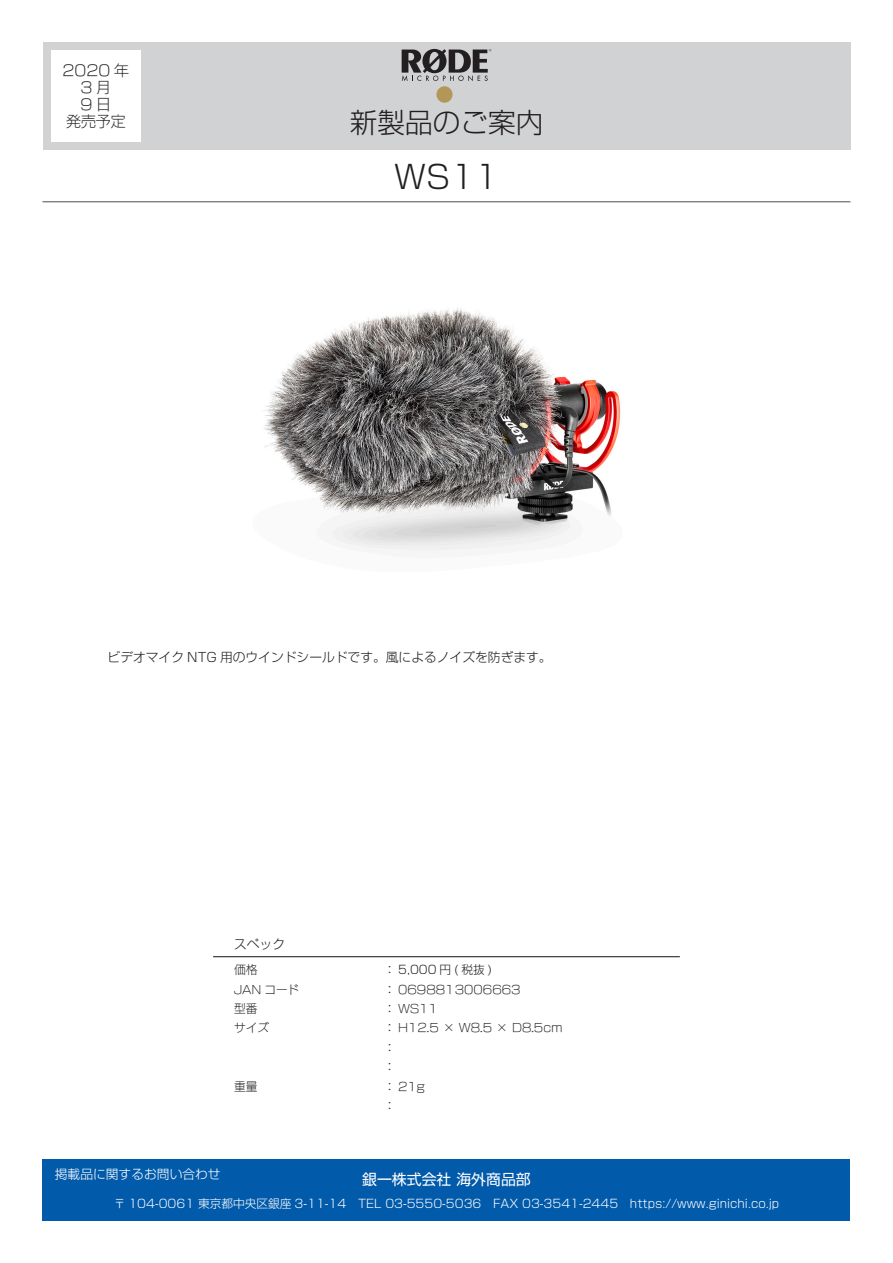
<style>
.page{position:relative;width:893px;height:1263px;background:#fff}
.page>*{position:absolute;margin:0;border:0;box-sizing:border-box;transform-origin:0 0}
.t1{font:300 31.95px "Shin Go Pro";color:#231f20}
.t2{font:300 27.6px "Shin Go Pro";color:#231f20}
.t3{font:14.85px "New Rodin Pro L";color:#231f20}
.t4{font:14.85px "Shin Go Pro";color:#fff}
.t5{font:300 12.75px "Shin Go Pro";color:#231f20}
.t6{font:300 12.75px "Shin Go Pro";color:#fff}
.t7{font:300 11.7px "Shin Go Pro";color:#fff}
.t8{font:11.7px "New Rodin Pro L";color:#231f20}
.t9{font:300 11.7px "Shin Go Pro";color:#231f20}
.s1{font-family:"New Rodin Pro L";font-weight:400}
</style>
<div class="page">
<img style="left:264px;top:308px;width:357px;height:242px">
<hr style="left:213px;top:956px;width:467px;height:1px;background:#231f20">
<div style="left:43px;top:43px;width:807px;height:107px;background:#d1d2d4"></div>
<div style="left:43px;top:1159px;width:807px;height:61px;background:#015aaa"></div>
<div style="left:51px;top:51px;width:90px;height:91px;background:#fff"></div>
<hr style="left:43px;top:201px;width:807px;height:1px;background:#57585a">
<svg style="left:402px;top:49px;width:89px;height:32px"></svg>
<div style="left:436px;top:86px;width:17px;height:17px;background:#b39758;border-radius:50%"></div>
<p class="t3" style="left:63px;top:58px;width:68px">2020 年</p>
<p class="t3" style="left:81px;top:75px;width:32px">3月</p>
<p class="t3" style="left:81px;top:92px;width:32px">9日</p>
<p class="t3" style="left:66px;top:109px;width:61px">発売予定</p>
<p class="t2" style="left:350px;top:100px;width:195px">新製品のご案内</p>
<p class="t1" style="left:394px;top:150px;width:106px">WS11</p>
<p class="t5" style="left:108px;top:646px;width:446px">ビデオマイク NTG 用のウインドシールドです。風によるノイズを防ぎます。</p>
<p class="t5" style="left:234px;top:933px;width:53px">スペック</p>
<p class="t8" style="left:234px;top:960px;width:25px">価格</p>
<p class="t8" style="left:234px;top:999px;width:25px">型番</p>
<p class="t8" style="left:234px;top:979px;width:67px">JAN コード</p>
<p class="t8" style="left:234px;top:1018px;width:37px">サイズ</p>
<p class="t8" style="left:234px;top:1076px;width:25px">重量</p>
<p class="t9" style="left:384px;top:960px;width:110px"><span class="s1">：</span> 5,000 円 ( 税抜 (</p>
<p class="t8" style="left:384px;top:979px;width:138px">： 0698813006663</p>
<p class="t8" style="left:384px;top:999px;width:56px">： WS11</p>
<p class="t8" style="left:384px;top:1018px;width:181px">： H12.5 × W8.5 × D8.5cm</p>
<p class="t8" style="left:384px;top:1037px;width:13px">：</p>
<p class="t8" style="left:384px;top:1057px;width:13px">：</p>
<p class="t8" style="left:384px;top:1076px;width:43px">： 21g</p>
<p class="t8" style="left:384px;top:1095px;width:13px">：</p>
<p class="t6" style="left:55px;top:1163px;width:167px">掲載品に関するお問い合わせ</p>
<p class="t7" style="left:114px;top:1193px;width:667px">〒 104-0061 東京都中央区銀座 3-11-14　TEL 03-5550-5036　FAX 03-3541-2445　https://www.ginichi.co j p.</p>
<p class="t4" style="left:362px;top:1167px;width:170px">銀一株式会社海外商品部</p>
</div>
